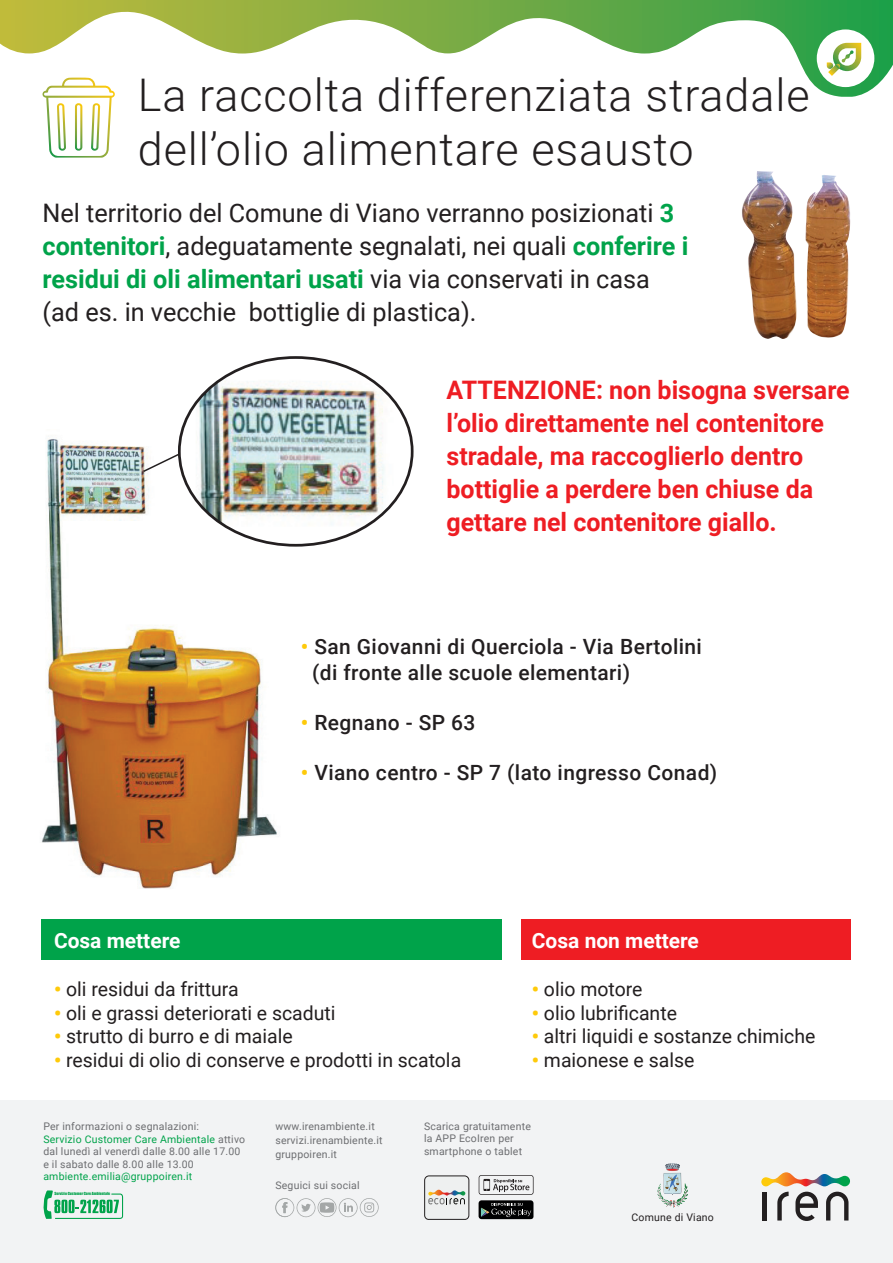
<style>
.page{position:relative;width:893px;height:1263px;background:#fff}
.page>*{position:absolute;margin:0;border:0;box-sizing:border-box;transform-origin:0 0}
.t1{font:300 45px/54px "Roboto";letter-spacing:.02em;color:#231f20}
.t2{font:25.5px/33px "Roboto";color:#231f20}
.t3{font:700 25.5px/33px "Roboto";color:#ee1d23}
.t4{font:500 21px/25.2px "Roboto";letter-spacing:.02em;color:#231f20}
.t5{font:700 21px "Roboto";color:#fff}
.t6{font:19.5px "Roboto";color:#231f20}
.t7{font:10.5px/12.3px "Roboto";letter-spacing:.02em;color:#6c6d70}
.t8{font:10.5px "Roboto";letter-spacing:.02em;color:#00a34a}
.t9{font:10.5px "Roboto";letter-spacing:.02em;color:#231f20}
.t10{font:3.9px "Impact";color:#00a34a}
.s1{font-weight:700;color:#00a34a}
.s2{font-weight:700;color:#feca0a}
.s3{font-weight:900;color:#feca0a}
.s4{color:#00a34a}
</style>
<div class="page">
<div style="left:0;top:1100px;width:893px;height:163px;background:#f2f3f4"></div>
<svg style="left:479px;top:1175px;width:55px;height:20px"></svg>
<div style="left:479px;top:1200px;width:54px;height:19px;background:#000001;border-radius:3px"></div>
<svg style="left:481px;top:1203px;width:50px;height:14px"></svg>
<svg style="left:43px;top:1190px;width:80px;height:29px"></svg>
<div style="left:425px;top:1176px;width:44px;height:44px;background:#eef0f0;border-radius:4px"></div>
<div style="left:424px;top:1175px;width:45px;height:45px;border:1px solid #231f20;border-radius:4px"></div>
<svg style="left:428px;top:1198px;width:37px;height:6px"></svg>
<img style="left:428px;top:1190px;width:37px;height:5px">
<svg style="left:275px;top:1198px;width:104px;height:19px"></svg>
<svg style="left:826px;top:1192px;width:22px;height:28px"></svg>
<hr style="left:763px;top:1192px;width:4px;height:28px;background:#231f20">
<svg style="left:777px;top:1192px;width:12px;height:28px"></svg>
<svg style="left:795px;top:1192px;width:23px;height:29px"></svg>
<svg style="left:761px;top:1172px;width:89px;height:14px"></svg>
<svg style="left:0;top:0;width:893px;height:97px"></svg>
<div style="left:817px;top:29px;width:57px;height:58px;background:#fff;border-radius:50%"></div>
<svg style="left:827px;top:43px;width:34px;height:33px"></svg>
<img style="left:41px;top:438px;width:236px;height:451px">
<svg style="left:42px;top:78px;width:73px;height:80px"></svg>
<img style="left:742px;top:171px;width:109px;height:168px">
<div style="left:521px;top:919px;width:329px;height:41px;background:#ee1d23"></div>
<div style="left:41px;top:919px;width:460px;height:41px;background:#00a34a"></div>
<img style="left:179px;top:362px;width:231px;height:183px">
<svg style="left:142px;top:452px;width:39px;height:21px"></svg>
<img style="left:663px;top:1163px;width:23px;height:36px">
<h1 class="t1" style="left:138px;top:67px;width:673px">La raccolta differenziata stradale dell’olio alimentare esausto</h1>
<h2 class="t2" style="left:43px;top:195px;width:647px">Nel territorio del Comune di Viano verranno posizionati <span class="s1">3 contenitori</span>, adeguatamente segnalati, nei quali <span class="s1">conferire i residui di oli alimentari usati</span> via via conservati in casa (ad es. in vecchie bottiglie di plastica).</h2>
<h2 class="t3" style="left:446px;top:373px;width:405px">ATTENZIONE: non bisogna sversare l’olio direttamente nel contenitore stradale, ma raccoglierlo dentro bottiglie a perdere ben chiuse da gettare nel contenitore giallo.</h2>
<h3 class="t4" style="left:312px;top:633px;width:391px;text-indent:-11px"><span class="s2">•</span> San Giovanni di Querciola - Via Bertolini (di fronte alle scuole elementari)</h3>
<h3 class="t4" style="left:301px;top:709px;width:176px"><span class="s2">•</span> Regnano - SP 63</h3>
<h3 class="t4" style="left:301px;top:759px;width:418px"><span class="s2">•</span> Viano centro - SP 7 (lato ingresso Conad)</h3>
<h3 class="t5" style="left:54px;top:926px;width:128px">Cosa mettere</h3>
<h3 class="t6" style="left:54px;top:976px;width:186px"><span class="s3">•</span> oli residui da frittura</h3>
<h3 class="t6" style="left:54px;top:999px;width:283px"><span class="s3">•</span> oli e grassi deteriorati e scaduti</h3>
<h3 class="t6" style="left:54px;top:1023px;width:240px"><span class="s3">•</span> strutto di burro e di maiale</h3>
<h3 class="t6" style="left:54px;top:1046px;width:409px"><span class="s3">•</span> residui di olio di conserve e prodotti in scatola</h3>
<h3 class="t5" style="left:532px;top:926px;width:169px">Cosa non mettere</h3>
<h3 class="t6" style="left:532px;top:976px;width:112px"><span class="s3">•</span> olio motore</h3>
<h3 class="t6" style="left:532px;top:999px;width:147px"><span class="s3">•</span> olio lubrificante</h3>
<h3 class="t6" style="left:532px;top:1023px;width:285px"><span class="s3">•</span> altri liquidi e sostanze chimiche</h3>
<h3 class="t6" style="left:532px;top:1046px;width:164px"><span class="s3">•</span> maionese e salse</h3>
<p class="t7" style="left:43px;top:1120px;width:203px">Per informazioni o segnalazioni:<br><span class="s4">Servizio Customer Care Ambientale</span> attivo dal lunedì al venerdì dalle 8.00 alle 17.00 e il sabato dalle 8.00 alle 13.00</p>
<p class="t8" style="left:43px;top:1169px;width:151px">ambiente.emilia@gruppoiren.it</p>
<p class="t10" style="left:54px;top:1190px;width:57px">Servizio Customer Care Ambientale</p>
<p class="t7" style="left:275px;top:1119px;width:109px;line-height:13.8px">www.irenambiente.it servizi.irenambiente.it gruppoiren.it</p>
<p class="t7" style="left:275px;top:1178px;width:86px">Seguici sui social</p>
<p class="t7" style="left:424px;top:1120px;width:108px">Scarica gratuitamente la APP EcoIren per smartphone o tablet</p>
<p class="t9" style="left:631px;top:1210px;width:84px">Comune di Viano</p>
</div>
